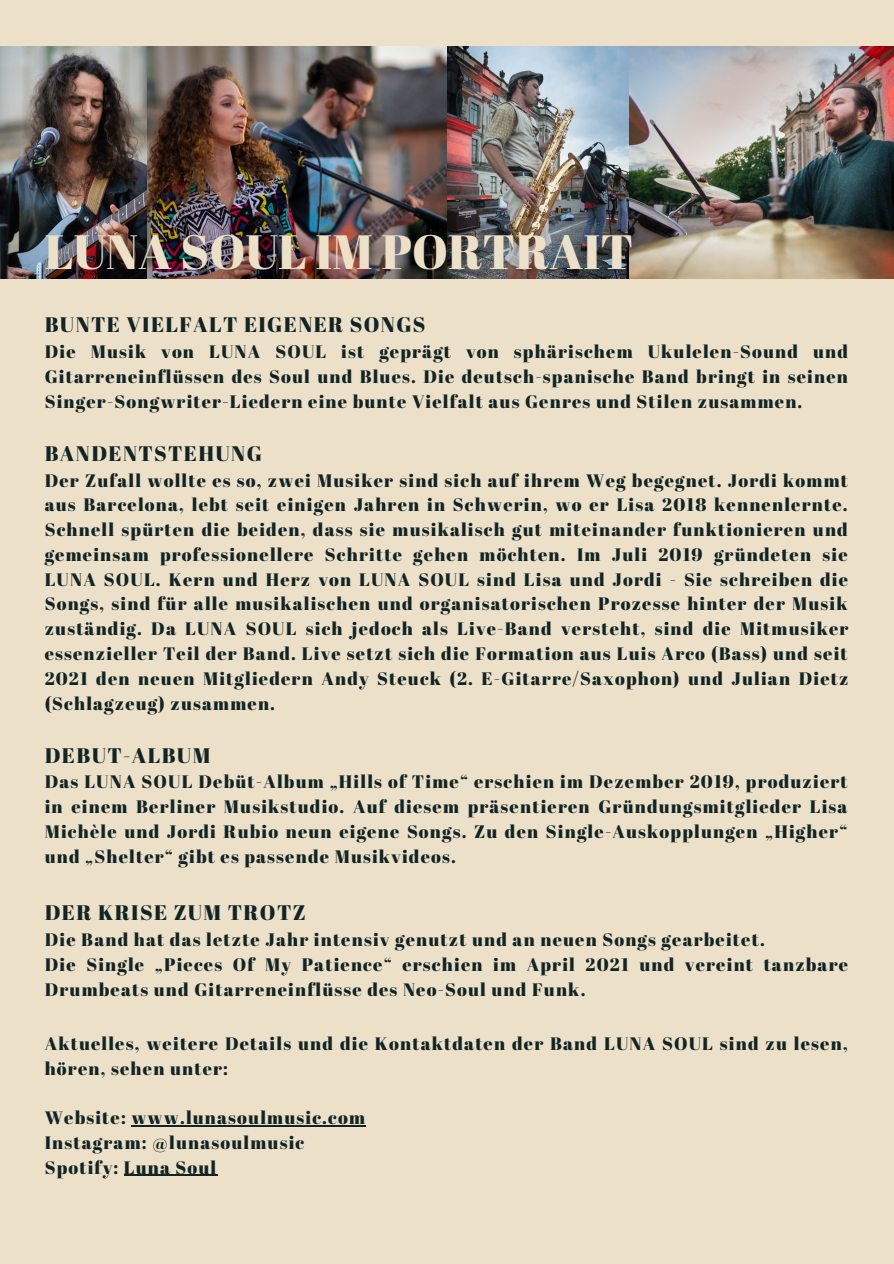
<style>
.page{position:relative;width:894px;height:1264px;background:#fff}
.page>*{position:absolute;margin:0;border:0;box-sizing:border-box;transform-origin:0 0}
.t1{font:48px "Abril Fatface";color:#ede0c9}
.t2{font:21px "Abril Fatface";letter-spacing:.065em;color:#112525}
.t3{font:18px/24.8px "Abril Fatface";letter-spacing:.065em;color:#112525;text-align:justify}
</style>
<div class="page">
<div style="left:0;top:0;width:893px;height:1263px;background:#ede0c9"></div>
<img style="left:146px;top:47px;width:747px;height:232px">
<hr style="left:131px;top:1125px;width:235px;height:1px;background:#112525">
<hr style="left:124px;top:1174px;width:93px;height:1px;background:#112525">
<img style="left:0;top:47px;width:146px;height:232px">
<p class="t1" style="left:45px;top:218px;width:590px">LUNA SOUL IM PORTRAIT</p>
<p class="t2" style="left:45px;top:310px;width:382px">BUNTE VIELFALT EIGENER SONGS</p>
<p class="t3" style="left:45px;top:339px;width:804px">Die Musik von LUNA SOUL ist geprägt von sphärischem Ukulelen-Sound und Gitarreneinflüssen des Soul und Blues. Die deutsch-spanische Band bringt in seinen Singer-Songwriter-Liedern eine bunte Vielfalt aus Genres und Stilen zusammen.</p>
<p class="t2" style="left:45px;top:438px;width:219px">BANDENTSTEHUNG</p>
<p class="t3" style="left:45px;top:467px;width:805px">Der Zufall wollte es so, zwei Musiker sind sich auf ihrem Weg begegnet. Jordi kommt aus Barcelona, lebt seit einigen Jahren in Schwerin, wo er Lisa 2018 kennenlernte.<br>Schnell spürten die beiden, dass sie musikalisch gut miteinander funktionieren und gemeinsam professionellere Schritte gehen möchten. Im Juli 2019 gründeten sie LUNA SOUL. Kern und Herz von LUNA SOUL sind Lisa und Jordi - Sie schreiben die Songs, sind für alle musikalischen und organisatorischen Prozesse hinter der Musik zuständig. Da LUNA SOUL sich jedoch als Live-Band versteht, sind die Mitmusiker essenzieller Teil der Band. Live setzt sich die Formation aus Luis Arco (Bass) und seit 2021 den neuen Mitgliedern Andy Steuck (2. E-Gitarre/Saxophon) und Julian Dietz (Schlagzeug) zusammen.</p>
<p class="t2" style="left:45px;top:740px;width:167px">DEBUT-ALBUM</p>
<p class="t3" style="left:45px;top:769px;width:804px">Das LUNA SOUL Debüt-Album „Hills of Time“ erschien im Dezember 2019, produziert in einem Berliner Musikstudio. Auf diesem präsentieren Gründungsmitglieder Lisa Michèle und Jordi Rubio neun eigene Songs. Zu den Single-Auskopplungen „Higher“ und „Shelter“ gibt es passende Musikvideos.</p>
<p class="t2" style="left:45px;top:898px;width:262px">DER KRISE ZUM TROTZ</p>
<p class="t3" style="left:45px;top:926px;width:721px">Die Band hat das letzte Jahr intensiv genutzt und an neuen Songs gearbeitet.</p>
<p class="t3" style="left:45px;top:951px;width:804px">Die Single „Pieces Of My Patience“ erschien im April 2021 und vereint tanzbare<br>Drumbeats und Gitarreneinflüsse des Neo-Soul und Funk.</p>
<p class="t3" style="left:45px;top:1030px;width:804px">Aktuelles, weitere Details und die Kontaktdaten der Band LUNA SOUL sind zu lesen, hören, sehen unter:</p>
<p class="t3" style="left:45px;top:1104px;width:322px">Website: www.lunasoulmusic.com</p>
<p class="t3" style="left:45px;top:1129px;width:261px">Instagram: @lunasoulmusic</p>
<p class="t3" style="left:45px;top:1154px;width:173px">Spotify: Luna Soul</p>
</div>
